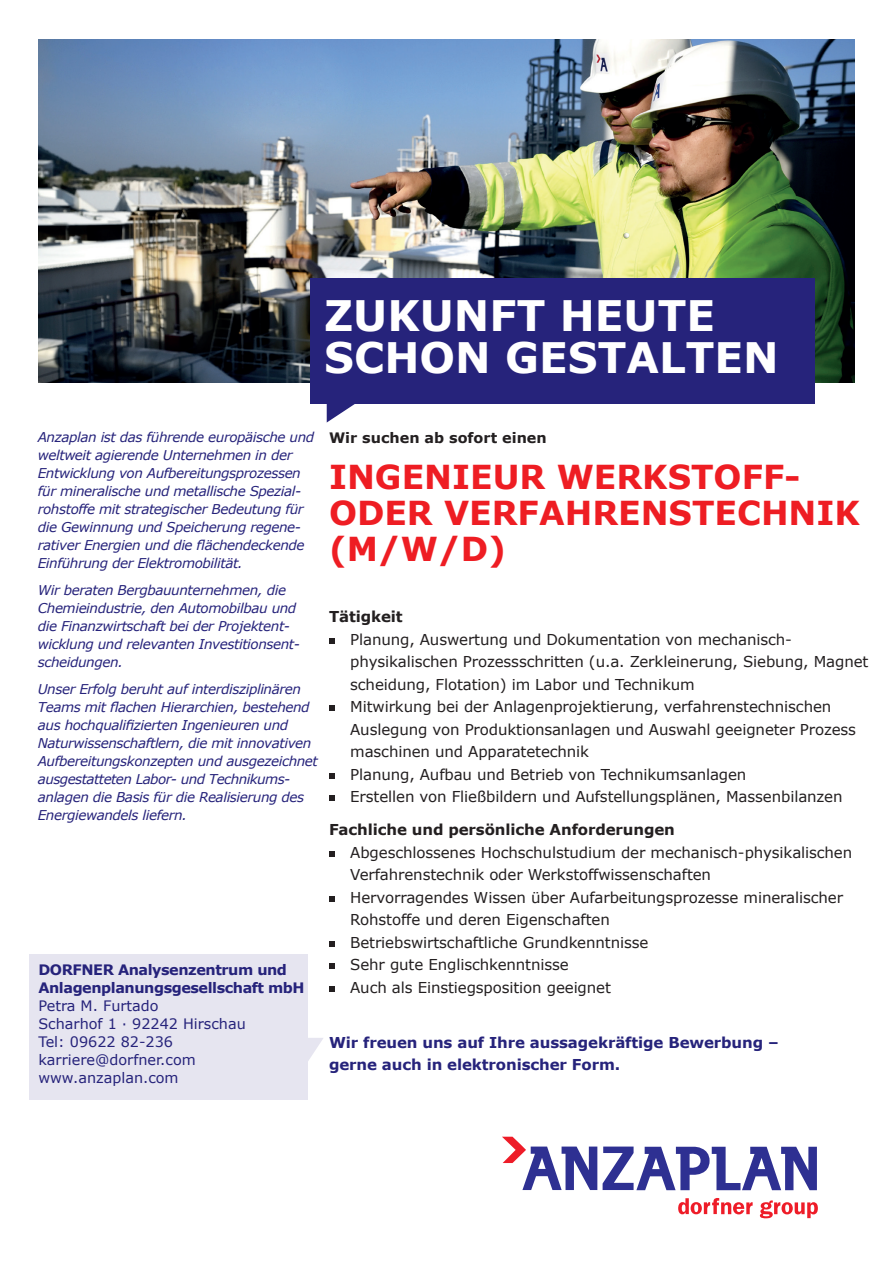
<style>
.page{position:relative;width:893px;height:1263px;background:#fff}
.page>*{position:absolute;margin:0;border:0;box-sizing:border-box;transform-origin:0 0}
.t1{font:700 42px/42px "Verdana";color:#fff}
.t2{font:700 33px/36px "Verdana";color:#ee1d23}
.t3{font:15px/22.5px "Verdana";letter-spacing:-.01em;color:#231f20}
.t4{font:700 15px/22.5px "Verdana";letter-spacing:-.01em;color:#26237b}
.t5{font:700 15px "Verdana";letter-spacing:-.01em;color:#231f20}
.t6{font:14.4px/18px "Verdana";color:#26237b}
.t7{font:700 14.4px/18px "Verdana";letter-spacing:-.03em;color:#26237b}
.t8{font:700 14.4px "Verdana";color:#231f20}
.t9{font:italic 13.5px/18px "Verdana";letter-spacing:-.03em;color:#26237b}
</style>
<div class="page">
<img style="left:38px;top:39px;width:816px;height:344px">
<svg style="left:329px;top:638px;width:5px;height:5px"></svg>
<svg style="left:329px;top:706px;width:5px;height:5px"></svg>
<svg style="left:329px;top:773px;width:5px;height:5px"></svg>
<svg style="left:329px;top:796px;width:5px;height:5px"></svg>
<svg style="left:329px;top:851px;width:5px;height:5px"></svg>
<svg style="left:329px;top:896px;width:5px;height:5px"></svg>
<svg style="left:329px;top:941px;width:5px;height:5px"></svg>
<svg style="left:329px;top:963px;width:5px;height:6px"></svg>
<svg style="left:329px;top:986px;width:5px;height:5px"></svg>
<div style="left:310px;top:279px;width:504px;height:125px;background:#26237b"></div>
<div style="left:29px;top:954px;width:279px;height:145px;background:#e6e5f0"></div>
<svg style="left:308px;top:1038px;width:15px;height:23px"></svg>
<svg style="left:327px;top:404px;width:28px;height:18px"></svg>
<svg style="left:502px;top:1137px;width:95px;height:53px"></svg>
<svg style="left:603px;top:1146px;width:214px;height:44px"></svg>
<svg style="left:678px;top:1198px;width:140px;height:20px"></svg>
<h1 class="t1" style="left:324px;top:295px;width:456px">ZUKUNFT HEUTE<br>SCHON GESTALTEN</h1>
<p class="t9" style="left:38px;top:428px;width:278px">Anzaplan ist das führende europäische und weltweit agierende Unternehmen in der Entwicklung von Aufbereitungsprozessen für mineralische und metallische Spezial&shy;rohstoffe mit strategischer Bedeutung für die Gewinnung und Speicherung regene&shy;rativer Energien und die flächendeckende Einführung der Elektromobilität.</p>
<p class="t9" style="left:38px;top:581px;width:264px">Wir beraten Bergbauunternehmen, die Chemieindustrie, den Automobilbau und die Finanzwirtschaft bei der Projektent&shy;wicklung und relevanten Investitionsent&shy;scheidungen.</p>
<p class="t9" style="left:38px;top:680px;width:281px">Unser Erfolg beruht auf interdisziplinären Teams mit flachen Hierarchien, bestehend aus hochqualifizierten Ingenieuren und Naturwissenschaftlern, die mit innovativen Aufbereitungskonzepten und ausgezeichnet ausgestatteten Labor- und Technikums&shy;anlagen die Basis für die Realisierung des Energiewandels liefern.</p>
<p class="t7" style="left:38px;top:961px;width:268px">DORFNER Analysenzentrum und<br>Anlagenplanungsgesellschaft mbH</p>
<p class="t6" style="left:38px;top:997px;width:209px">Petra M. Furtado<br>Scharhof 1 · 92242 Hirschau<br>Tel: 09622 82-236 karriere@dorfner.com www.anzaplan.com</p>
<p class="t8" style="left:329px;top:429px;width:219px">Wir suchen ab sofort einen</p>
<h2 class="t2" style="left:329px;top:460px;width:533px">INGENIEUR WERKSTOFF-<br>ODER VERFAHRENSTECHNIK (M/W/D)</h2>
<p class="t5" style="left:329px;top:607px;width:75px">Tätigkeit</p>
<p class="t3" style="left:350px;top:628px;width:520px">Planung, Auswertung und Dokumentation von mechanisch&shy;physikalischen Prozessschritten (u.a. Zerkleinerung, Siebung, Magnet scheidung, Flotation) im Labor und Technikum<br>Mitwirkung bei der Anlagenprojektierung, verfahrenstechnischen Auslegung von Produktionsanlagen und Auswahl geeigneter Prozess maschinen und Apparatetechnik<br>Planung, Aufbau und Betrieb von Technikumsanlagen<br>Erstellen von Fließbildern und Aufstellungsplänen, Massenbilanzen</p>
<p class="t5" style="left:329px;top:820px;width:347px">Fachliche und persönliche Anforderungen</p>
<p class="t3" style="left:350px;top:841px;width:503px">Abgeschlossenes Hochschulstudium der mechanisch-physikalischen Verfahrenstechnik oder Werkstoffwissenschaften<br>Hervorragendes Wissen über Aufarbeitungsprozesse mineralischer Rohstoffe und deren Eigenschaften<br>Betriebswirtschaftliche Grundkenntnisse<br>Sehr gute Englischkenntnisse<br>Auch als Einstiegsposition geeignet</p>
<p class="t4" style="left:329px;top:1031px;width:451px">Wir freuen uns auf Ihre aussagekräftige Bewerbung – gerne auch in elektronischer Form.</p>
</div>
